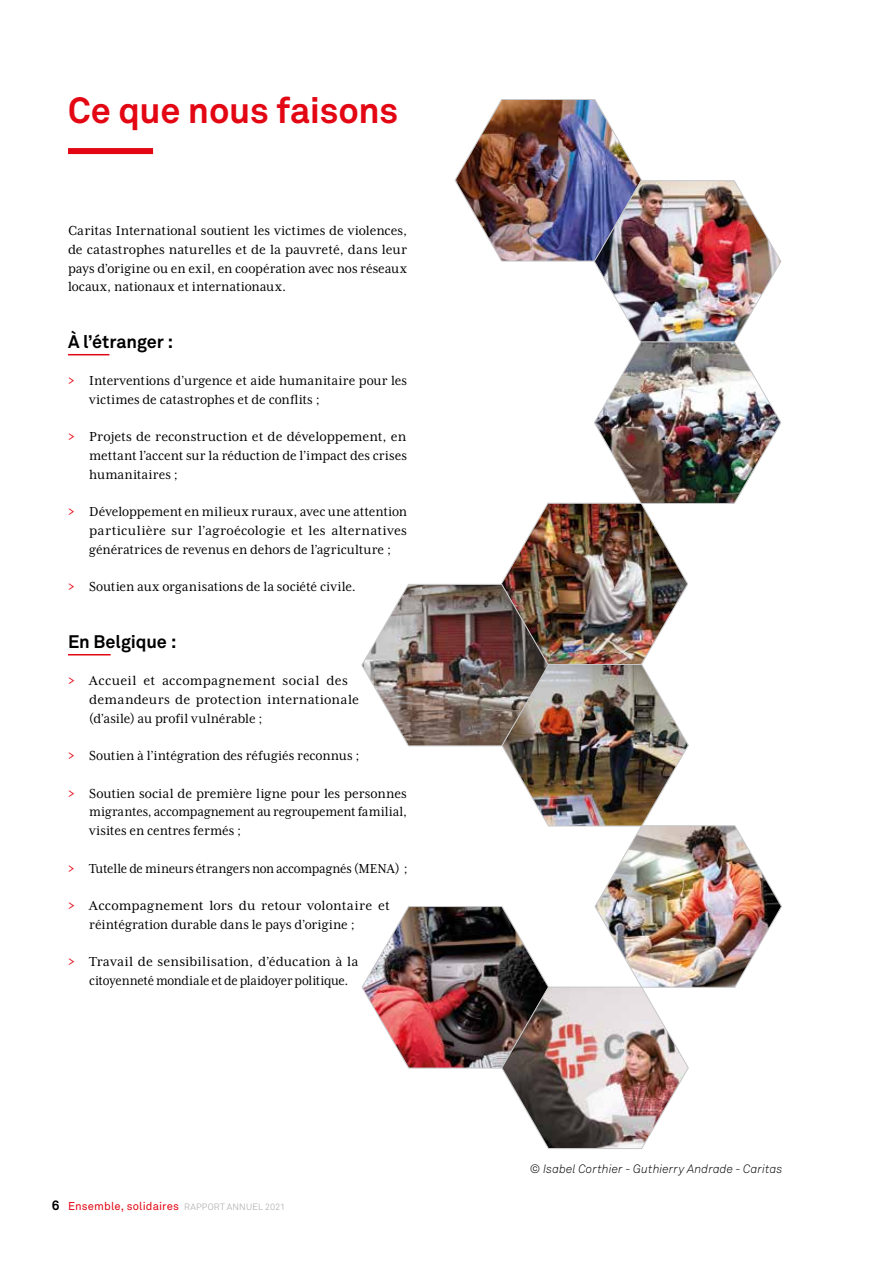
<style>
.page{position:relative;width:893px;height:1263px;background:#fff}
.page>*{position:absolute;margin:0;border:0;box-sizing:border-box;transform-origin:0 0}
.t1{font:700 36px "Akkurat Pro";letter-spacing:-.01em;color:#e30613}
.t2{font:700 18px "Akkurat Pro";letter-spacing:-.005em;color:#000}
.t3{font:15px/18.8px "Mrs Eaves XL Serif Nar OT";color:#000;text-align:justify}
.t4{font:15px/18.8px "Mrs Eaves XL Serif Nar OT";color:#000;scale:1.04 1}
.t5{font:italic 12px "Akkurat Light Pro";letter-spacing:.005em;color:#000}
.t6{font:11.25px "Akkurat Pro";letter-spacing:.015em;color:#e30613}
.s1{font-weight:700;color:#e30613}
.s2{font-weight:700;font-size:13.5px;color:#000}
.s3{font-family:"Akkurat Light Pro";font-size:9px;color:#9d9d9c}
</style>
<div class="page">
<hr style="left:68px;top:354px;width:41px;height:1px;background:#e30613">
<hr style="left:68px;top:654px;width:43px;height:1px;background:#e30613">
<img style="left:361px;top:99px;width:421px;height:1050px">
<div style="left:68px;top:148px;width:85px;height:6px;background:#e30613"></div>
<h1 class="t1" style="left:68px;top:88px;width:332px">Ce que nous faisons</h1>
<p class="t3" style="left:68px;top:221px;width:341px">Caritas International soutient les victimes de violences, de catastrophes naturelles et de la pauvreté, dans leur pays d’origine ou en exil, en coopération avec nos réseaux locaux, nationaux et internationaux.</p>
<p class="t2" style="left:68px;top:330px;width:107px">À l’étranger :</p>
<p class="t3" style="left:89px;top:371px;width:319px;text-indent:-21px"><span class="s1">&gt;</span> Interventions d’urgence et aide humanitaire pour les victimes de catastrophes et de conflits ;</p>
<p class="t4" style="left:89px;top:428px;width:307px;text-align:justify;text-indent:-21px"><span class="s1">&gt;</span> Projets de reconstruction et de développement, en mettant l’accent sur la réduction de l’impact des crises humanitaires ;</p>
<p class="t3" style="left:89px;top:503px;width:319px;text-indent:-21px"><span class="s1">&gt;</span> Développement en milieux ruraux, avec une attention particulière sur l’agroécologie et les alternatives génératrices de revenus en dehors de l’agriculture ;</p>
<p class="t3" style="left:68px;top:578px;width:289px"><span class="s1">&gt;</span> Soutien aux organisations de la société civile.</p>
<p class="t2" style="left:68px;top:630px;width:110px">En Belgique :</p>
<p class="t4" style="left:89px;top:671px;width:261px;text-indent:-21px"><span class="s1">&gt;</span> Accueil et accompagnement social des demandeurs de protection internationale (d’asile) au profil vulnérable ;</p>
<p class="t3" style="left:68px;top:746px;width:293px"><span class="s1">&gt;</span> Soutien à l’intégration des réfugiés reconnus ;</p>
<p class="t3" style="left:89px;top:784px;width:319px;text-indent:-21px"><span class="s1">&gt;</span> Soutien social de première ligne pour les personnes migrantes, accompagnement au regroupement familial, visites en centres fermés ;</p>
<p class="t3" style="left:68px;top:859px;width:341px"><span class="s1">&gt;</span> Tutelle de mineurs étrangers non accompagnés (MENA) ;</p>
<p class="t4" style="left:89px;top:896px;width:290px;text-indent:-21px"><span class="s1">&gt;</span> Accompagnement lors du retour volontaire et réintégration durable dans le pays d’origine ;</p>
<p class="t4" style="left:89px;top:953px;width:260px;text-indent:-21px"><span class="s1">&gt;</span> Travail de sensibilisation, d’éducation à la citoyenneté mondiale et de plaidoyer politique.</p>
<p class="t6" style="left:52px;top:1200px;width:235px"><span class="s2">6</span> Ensemble, solidaires <span class="s3">RAPPORT ANNUEL 2021</span></p>
<p class="t5" style="left:530px;top:1161px;width:254px">© Isabel Corthier - Guthierry Andrade - Caritas</p>
</div>
